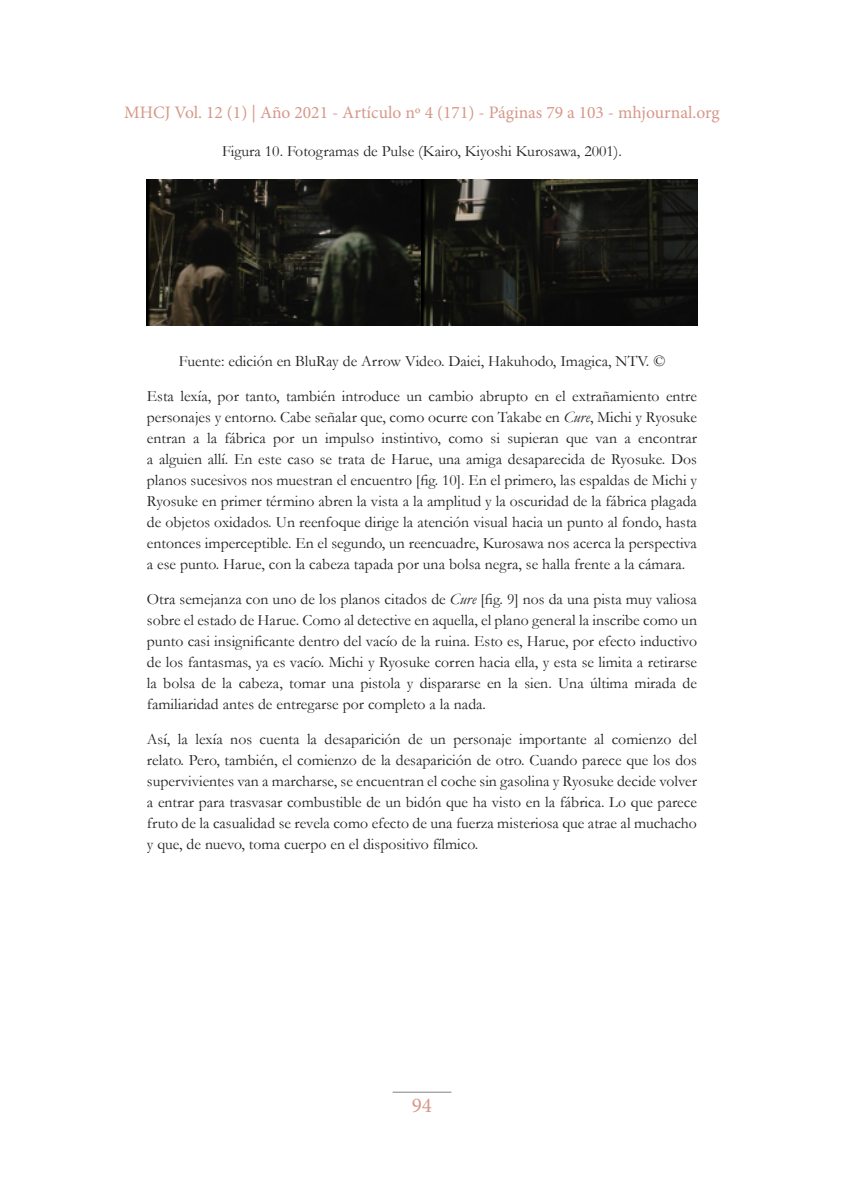
<style>
.page{position:relative;width:844px;height:1191px;background:#fff}
.page>*{position:absolute;margin:0;border:0;box-sizing:border-box;transform-origin:0 0}
.t1{font:21px "Minion Pro";color:#d69888}
.t2{font:17.5px "Minion Pro";color:#d69888}
.Texto_independiente{font:15.75px/21px "Garamond";color:#231f20;text-align:justify}
.Tablas__figuras__fue{font:15.75px "Garamond";color:#231f20}
.s1{font-style:italic}
</style>
<div class="page">
<hr style="left:392px;top:1091px;width:59px;height:1px;background:#808080">
<img style="left:147px;top:179px;width:549px;height:146px">
<p class="t2" style="left:124px;top:100px;width:597px">MHCJ Vol. 12 (1) | Año 2021 - Artículo nº 4 (171) - Páginas 79 a 103 - mhjournal.org</p>
<p class="Tablas__figuras__fue" style="left:222px;top:141px;width:401px">Figura 10. Fotogramas de Pulse (Kairo, Kiyoshi Kurosawa, 2001).</p>
<p class="Tablas__figuras__fue" style="left:179px;top:351px;width:488px">Fuente: edición en BluRay de Arrow Video. Daiei, Hakuhodo, Imagica, NTV. ©</p>
<p class="Texto_independiente" style="left:147px;top:385px;width:551px">Esta lexía, por tanto, también introduce un cambio abrupto en el extrañamiento entre personajes y entorno. Cabe señalar que, como ocurre con Takabe en <span class="s1">Cure</span>, Michi y Ryosuke entran a la fábrica por un impulso instintivo, como si supieran que van a encontrar a alguien allí. En este caso se trata de Harue, una amiga desaparecida de Ryosuke. Dos planos sucesivos nos muestran el encuentro [fig. 10]. En el primero, las espaldas de Michi y Ryosuke en primer término abren la vista a la amplitud y la oscuridad de la fábrica plagada de objetos oxidados. Un reenfoque dirige la atención visual hacia un punto al fondo, hasta entonces imperceptible. En el segundo, un reencuadre, Kurosawa nos acerca la perspectiva a ese punto. Harue, con la cabeza tapada por una bolsa negra, se halla frente a la cámara.</p>
<p class="Texto_independiente" style="left:147px;top:588px;width:551px">Otra semejanza con uno de los planos citados de <span class="s1">Cure</span> [fig. 9] nos da una pista muy valiosa sobre el estado de Harue. Como al detective en aquella, el plano general la inscribe como un punto casi insignificante dentro del vacío de la ruina. Esto es, Harue, por efecto inductivo de los fantasmas, ya es vacío. Michi y Ryosuke corren hacia ella, y esta se limita a retirarse la bolsa de la cabeza, tomar una pistola y dispararse en la sien. Una última mirada de familiaridad antes de entregarse por completo a la nada.</p>
<p class="Texto_independiente" style="left:147px;top:728px;width:551px">Así, la lexía nos cuenta la desaparición de un personaje importante al comienzo del relato. Pero, también, el comienzo de la desaparición de otro. Cuando parece que los dos supervivientes van a marcharse, se encuentran el coche sin gasolina y Ryosuke decide volver a entrar para trasvasar combustible de un bidón que ha visto en la fábrica. Lo que parece fruto de la casualidad se revela como efecto de una fuerza misteriosa que atrae al muchacho y que, de nuevo, toma cuerpo en el dispositivo fílmico.</p>
<h1 class="t1" style="left:412px;top:1091px;width:22px">94</h1>
</div>
